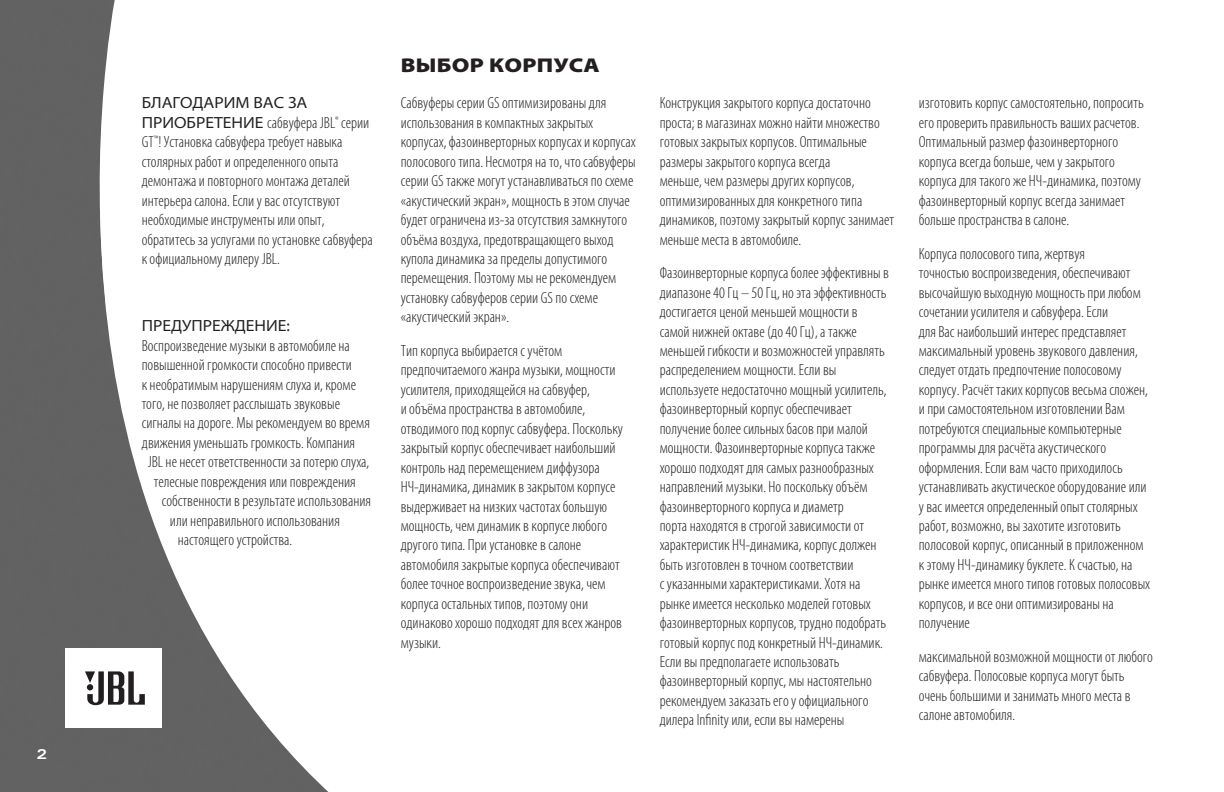
<style>
.page{position:relative;width:1224px;height:792px;background:#fff}
.page>*{position:absolute;margin:0;border:0;box-sizing:border-box;transform-origin:0 0}
.t1{font:900 semi-expanded 20px "Myriad Pro";letter-spacing:.01em;color:#231f20;scale:1.1 1}
.t2{font:300 condensed 16.2px/19.4px "Myriad Pro";color:#231f20}
.t3{font:semi-expanded 16.2px "Myriad Pro";color:#231f20}
.t4{font:700 expanded 14px "Univers";color:#fff}
.s1{font-weight:400;font-stretch:semi-expanded}
</style>
<div class="page">
<img style="left:0;top:0;width:329px;height:792px">
<div style="left:65px;top:648px;width:97px;height:80px;background:#fff"></div>
<svg style="left:85px;top:671px;width:60px;height:34px"></svg>
<p class="t4" style="left:37px;top:749px;width:12px">2</p>
<p class="t2" style="left:142px;top:95px;width:233px"><span class="s1">БЛАГОДАРИМ ВАС ЗА ПРИОБРЕТЕНИЕ</span> сабвуфера JBL<sup>®</sup> серии GT<sup>™</sup>! Установка сабвуфера требует навыка столярных работ и определенного опыта демонтажа и повторного монтажа деталей интерьера салона. Если у вас отсутствуют необходимые инструменты или опыт, обратитесь за услугами по установке сабвуфера к официальному дилеру JBL.</p>
<p class="t3" style="left:142px;top:320px;width:150px">ПРЕДУПРЕЖДЕНИЕ:</p>
<p class="t2" style="left:142px;top:337px;width:210px">Воспроизведение музыки в автомобиле на</p>
<p class="t2" style="left:142px;top:357px;width:212px">повышенной громкости способно привести</p>
<p class="t2" style="left:142px;top:376px;width:216px">к необратимым нарушениям слуха и, кроме</p>
<p class="t2" style="left:142px;top:395px;width:200px">того, не позволяет расслышать звуковые</p>
<p class="t2" style="left:142px;top:415px;width:230px">сигналы на дороге. Мы рекомендуем во время</p>
<p class="t2" style="left:142px;top:434px;width:215px">движения уменьшать громкость. Компания</p>
<p class="t2" style="left:148px;top:454px;width:223px">JBL не несет ответственности за потерю слуха,</p>
<p class="t2" style="left:154px;top:473px;width:203px">телесные повреждения или повреждения</p>
<p class="t2" style="left:162px;top:493px;width:211px">собственности в результате использования</p>
<p class="t2" style="left:170px;top:512px;width:172px">или неправильного использования</p>
<p class="t2" style="left:178px;top:531px;width:116px">настоящего устройства.</p>
<p class="t1" style="left:401px;top:57px;width:183px">ВЫБОР КОРПУСА</p>
<p class="t2" style="left:401px;top:95px;width:237px">Сабвуферы серии GS оптимизированы для использования в компактных закрытых корпусах, фазоинверторных корпусах и корпусах полосового типа. Несмотря на то, что сабвуферы серии GS также могут устанавливаться по схеме «акустический экран», мощность в этом случае будет ограничена из-за отсутствия замкнутого объёма воздуха, предотвращающего выход купола динамика за пределы допустимого перемещения. Поэтому мы не рекомендуем установку сабвуферов серии GS по схеме «акустический экран».</p>
<p class="t2" style="left:401px;top:342px;width:224px">Тип корпуса выбирается с учётом предпочитаемого жанра музыки, мощности усилителя, приходящейся на сабвуфер,<br>и объёма пространства в автомобиле, отводимого под корпус сабвуфера. Поскольку закрытый корпус обеспечивает наибольший контроль над перемещением диффузора НЧ-динамика, динамик в закрытом корпусе выдерживает на низких частотах большую мощность, чем динамик в корпусе любого другого типа. При установке в салоне автомобиля закрытые корпуса обеспечивают более точное воспроизведение звука, чем корпуса остальных типов, поэтому они одинаково хорошо подходят для всех жанров музыки.</p>
<p class="t2" style="left:660px;top:95px;width:236px">Конструкция закрытого корпуса достаточно проста; в магазинах можно найти множество готовых закрытых корпусов. Оптимальные размеры закрытого корпуса всегда<br>меньше, чем размеры других корпусов, оптимизированных для конкретного типа динамиков, поэтому закрытый корпус занимает меньше места в автомобиле.</p>
<p class="t2" style="left:660px;top:265px;width:231px">Фазоинверторные корпуса более эффективны в диапазоне 40 Гц – 50 Гц, но эта эффективность достигается ценой меньшей мощности в самой нижней октаве (до 40 Гц), а также меньшей гибкости и возможностей управлять распределением мощности. Если вы используете недостаточно мощный усилитель, фазоинверторный корпус обеспечивает получение более сильных басов при малой мощности. Фазоинверторные корпуса также хорошо подходят для самых разнообразных направлений музыки. Но поскольку объём фазоинверторного корпуса и диаметр<br>порта находятся в строгой зависимости от характеристик НЧ-динамика, корпус должен быть изготовлен в точном соответствии<br>с указанными характеристиками. Хотя на рынке имеется несколько моделей готовых фазоинверторных корпусов, трудно подобрать готовый корпус под конкретный НЧ-динамик.<br>Если вы предполагаете использовать фазоинверторный корпус, мы настоятельно рекомендуем заказать его у официального дилера Infinity или, если вы намерены</p>
<p class="t2" style="left:919px;top:95px;width:226px">изготовить корпус самостоятельно, попросить его проверить правильность ваших расчетов.<br>Оптимальный размер фазоинверторного корпуса всегда больше, чем у закрытого корпуса для такого же НЧ-динамика, поэтому фазоинверторный корпус всегда занимает больше пространства в салоне.</p>
<p class="t2" style="left:919px;top:245px;width:233px">Корпуса полосового типа, жертвуя<br>точностью воспроизведения, обеспечивают высочайшую выходную мощность при любом сочетании усилителя и сабвуфера. Если<br>для Вас наибольший интерес представляет максимальный уровень звукового давления, следует отдать предпочтение полосовому корпусу. Расчёт таких корпусов весьма сложен, и при самостоятельном изготовлении Вам потребуются специальные компьютерные программы для расчёта акустического оформления. Если вам часто приходилось устанавливать акустическое оборудование или у вас имеется определенный опыт столярных работ, возможно, вы захотите изготовить полосовой корпус, описанный в приложенном к этому НЧ-динамику буклете. К счастью, на рынке имеется много типов готовых полосовых корпусов, и все они оптимизированы на получение</p>
<p class="t2" style="left:919px;top:648px;width:236px">максимальной возможной мощности от любого сабвуфера. Полосовые корпуса могут быть очень большими и занимать много места в салоне автомобиля.</p>
</div>
